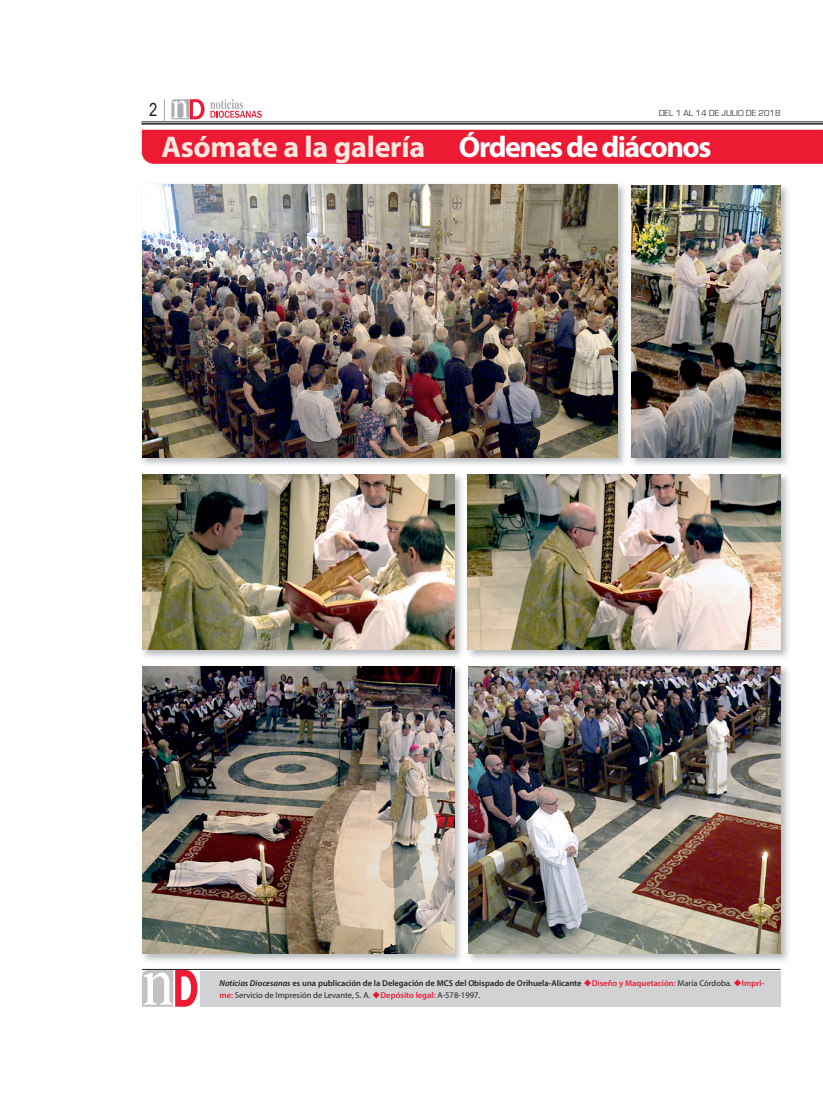
<style>
.page{position:relative;width:823px;height:1106px;background:#fff}
.page>*{position:absolute;margin:0;border:0;box-sizing:border-box;transform-origin:0 0}
.t1{font:700 30px "Myriad Pro";letter-spacing:-.045em;color:#fde7df}
.t2{font:18px "Arial Narrow";color:#231f20}
.t3{font:9px "Eurostile";color:#3e3e3f}
.t4{font:600 8.5px/12px "Myriad Pro";color:#231f20}
.s1{color:#fff}
.s2{font-style:italic}
.s3{color:#ed1a33}
.s4{font-weight:400}
</style>
<div class="page">
<hr style="left:141px;top:122px;width:681px;height:1px;background:#231f20">
<hr style="left:141px;top:123px;width:681px;height:2px;background:#231f20">
<svg style="left:171px;top:99px;width:33px;height:20px"></svg>
<svg style="left:210px;top:99px;width:52px;height:19px"></svg>
<svg style="left:164px;top:99px;width:1px;height:22px"></svg>
<hr style="left:142px;top:969px;width:638px;height:1px;background:#231f20">
<svg style="left:142px;top:969px;width:56px;height:38px"></svg>
<div style="left:199px;top:971px;width:581px;height:35px;background:#d1d2d4"></div>
<div style="left:142px;top:130px;width:681px;height:34px;background:#ed1a33"></div>
<img style="left:142px;top:184px;width:483px;height:281px">
<img style="left:142px;top:184px;width:474px;height:273px">
<img style="left:468px;top:666px;width:320px;height:295px">
<img style="left:468px;top:666px;width:311px;height:287px">
<img style="left:631px;top:185px;width:157px;height:280px">
<img style="left:631px;top:185px;width:149px;height:272px">
<img style="left:142px;top:666px;width:319px;height:295px">
<img style="left:142px;top:666px;width:312px;height:287px">
<img style="left:467px;top:474px;width:321px;height:183px">
<img style="left:467px;top:474px;width:312px;height:175px">
<img style="left:142px;top:474px;width:320px;height:183px">
<img style="left:142px;top:474px;width:312px;height:175px">
<h2 class="t2" style="left:149px;top:97px;width:10px">2</h2>
<p class="t3" style="left:658px;top:108px;width:123px">DEL 1 AL 14 DE JULIO DE 2018</p>
<h1 class="t1" style="left:161px;top:127px;width:551px">Asómate a la galería <span class="s1">Órdenes de diáconos</span></h1>
<p class="t4" style="left:219px;top:977px;width:546px"><span class="s2">Noticias Diocesanas</span> es una publicación de la Delegación de MCS del Obispado de Orihuela-Alicante <span class="s3">◆Diseño y Maquetación:</span> <span class="s4">María Córdoba.</span> <span class="s3">◆Impri&shy;me:</span> <span class="s4">Servicio de Impresión de Levante, S. A.</span> <span class="s3">◆Depósito legal:</span> <span class="s4">A-578-1997.</span></p>
</div>
